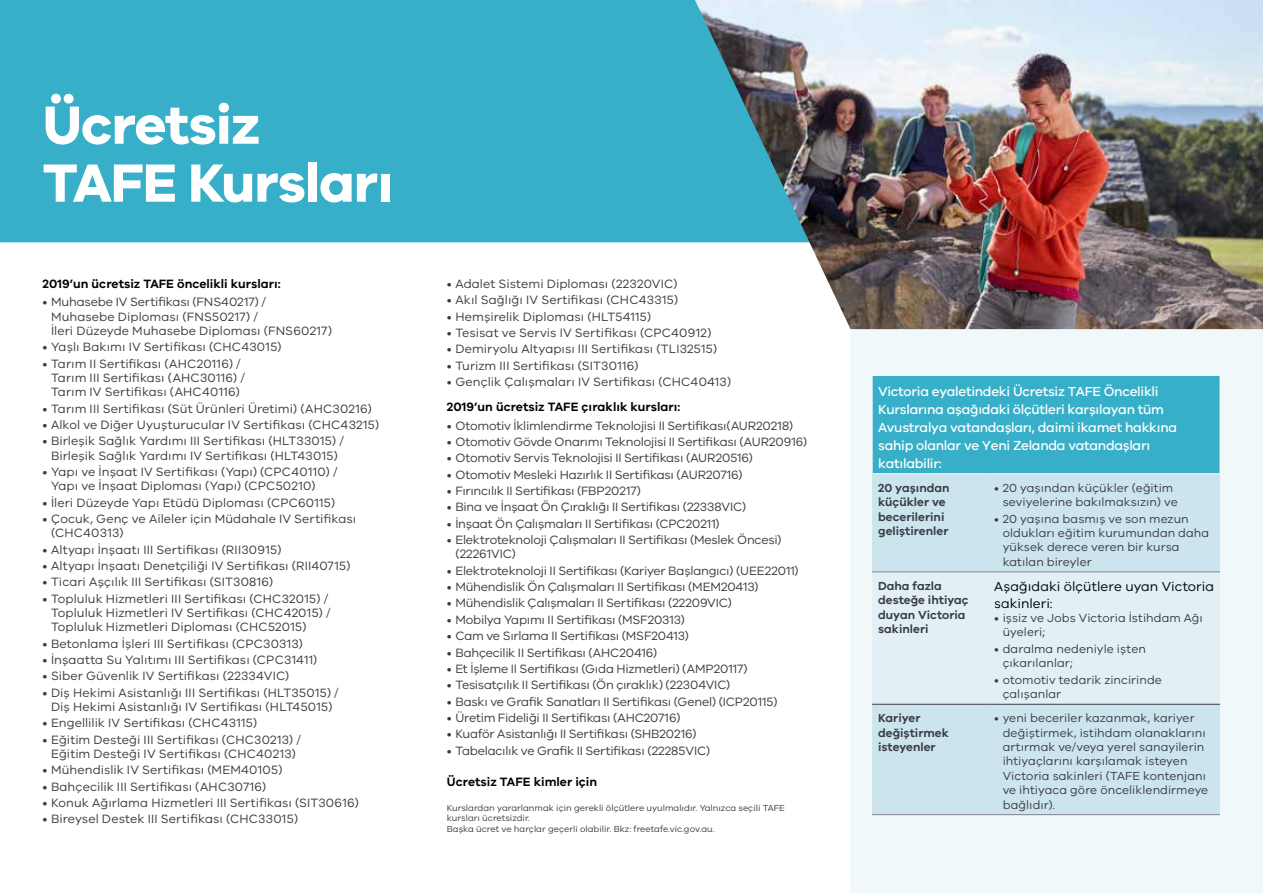
<style>
.page{position:relative;width:1263px;height:893px;background:#fff}
.page>*{position:absolute;margin:0;border:0;box-sizing:border-box;transform-origin:0 0}
.t1{font:700 55.5px/57.9px "VIC";letter-spacing:-.02em;color:#fff}
.t2{font:500 13.5px/18px "VIC";letter-spacing:-.02em;color:#fff}
.t3{font:13.5px/16.2px "VIC";letter-spacing:.005em;color:#000}
.t4{font:12.45px/14.2px "VIC";color:#3b3c43}
.t5{font:12.45px/14.2px "VIC";letter-spacing:-.02em;color:#3b3c43}
.t6{font:600 12.45px "VIC";color:#000}
.t7{font:12px/14.4px "VIC";letter-spacing:.005em;color:#3b3c43}
.t8{font:600 12px/14.4px "VIC";color:#3b3c43}
.t9{font:9px/10.8px "VIC";color:#3b3c43}
</style>
<div class="page">
<div style="left:850px;top:0;width:413px;height:893px;background:#f1f8fa"></div>
<div style="left:0;top:0;width:695px;height:242px;background:#37afc8"></div>
<img style="left:695px;top:0;width:568px;height:329px">
<div style="left:872px;top:376px;width:348px;height:98px;background:#37afc8"></div>
<div style="left:872px;top:474px;width:348px;height:340px;background:#cbe4ed"></div>
<div style="left:872px;top:572px;width:348px;height:132px;background:#e2f0f5"></div>
<hr style="left:872px;top:376px;width:1px;height:97px;background:#fff">
<hr style="left:1220px;top:376px;width:1px;height:97px;background:#fff">
<hr style="left:872px;top:473px;width:116px;height:1px;background:#fdfdfd">
<hr style="left:988px;top:473px;width:232px;height:1px;background:#fdfdfd">
<hr style="left:872px;top:704px;width:116px;height:1px;background:#3b3c43">
<hr style="left:988px;top:704px;width:232px;height:1px;background:#3b3c43">
<hr style="left:872px;top:814px;width:116px;height:1px;background:#818289">
<hr style="left:988px;top:814px;width:232px;height:1px;background:#818289">
<hr style="left:872px;top:571px;width:116px;height:1px;background:#818289">
<hr style="left:988px;top:571px;width:232px;height:1px;background:#818289">
<h1 class="t1" style="left:43px;top:94px;width:352px">Ücretsiz<br>TAFE Kursları</h1>
<p class="t6" style="left:43px;top:276px;width:240px">2019’un ücretsiz TAFE öncelikli kursları:</p>
<p class="t4" style="left:51px;top:295px;width:283px;text-indent:-9px">• Muhasebe IV Sertifikası (FNS40217) /<br>Muhasebe Diploması (FNS50217) /<br>İleri Düzeyde Muhasebe Diploması (FNS60217)</p>
<p class="t4" style="left:43px;top:340px;width:241px">• Yaşlı Bakımı IV Sertifikası (CHC43015)</p>
<p class="t4" style="left:51px;top:356px;width:196px;text-indent:-9px">• Tarım II Sertifikası (AHC20116) /<br>Tarım III Sertifikası (AHC30116) /<br>Tarım IV Sertifikası (AHC40116)</p>
<p class="t4" style="left:43px;top:401px;width:331px">• Tarım III Sertifikası (Süt Ürünleri Üretimi) (AHC30216)</p>
<p class="t4" style="left:43px;top:417px;width:338px">• Alkol ve Diğer Uyuşturucular IV Sertifikası (CHC43215)</p>
<p class="t4" style="left:43px;top:434px;width:303px;text-align:center">• Birleşik Sağlık Yardımı III Sertifikası (HLT33015) /<br>Birleşik Sağlık Yardımı IV Sertifikası (HLT43015)</p>
<p class="t4" style="left:51px;top:464px;width:288px;text-indent:-9px">• Yapı ve İnşaat IV Sertifikası (Yapı) (CPC40110) /<br>Yapı ve İnşaat Diploması (Yapı) (CPC50210)</p>
<p class="t4" style="left:43px;top:495px;width:294px">• İleri Düzeyde Yapı Etüdü Diploması (CPC60115)</p>
<p class="t4" style="left:51px;top:511px;width:307px;text-indent:-9px">• Çocuk, Genç ve Aileler için Müdahale IV Sertifikası (CHC40313)</p>
<p class="t4" style="left:43px;top:542px;width:240px">• Altyapı İnşaatı III Sertifikası (RII30915)</p>
<p class="t4" style="left:43px;top:558px;width:309px">• Altyapı İnşaatı Denetçiliği IV Sertifikası (RII40715)</p>
<p class="t4" style="left:43px;top:575px;width:232px">• Ticari Aşçılık III Sertifikası (SIT30816)</p>
<p class="t4" style="left:51px;top:591px;width:281px;text-indent:-9px">• Topluluk Hizmetleri III Sertifikası (CHC32015) /<br>Topluluk Hizmetleri IV Sertifikası (CHC42015) /<br>Topluluk Hizmetleri Diploması (CHC52015)</p>
<p class="t4" style="left:43px;top:636px;width:262px">• Betonlama İşleri III Sertifikası (CPC30313)</p>
<p class="t4" style="left:43px;top:652px;width:276px">• İnşaatta Su Yalıtımı III Sertifikası (CPC31411)</p>
<p class="t4" style="left:43px;top:669px;width:248px">• Siber Güvenlik IV Sertifikası (22334VIC)</p>
<p class="t4" style="left:43px;top:685px;width:298px;text-align:center">• Diş Hekimi Asistanlığı III Sertifikası (HLT35015) /<br>Diş Hekimi Asistanlığı IV Sertifikası (HLT45015)</p>
<p class="t4" style="left:43px;top:716px;width:216px">• Engellilik IV Sertifikası (CHC43115)</p>
<p class="t4" style="left:43px;top:732px;width:260px;text-align:center">• Eğitim Desteği III Sertifikası (CHC30213) /<br>Eğitim Desteği IV Sertifikası (CHC40213)</p>
<p class="t4" style="left:43px;top:763px;width:241px">• Mühendislik IV Sertifikası (MEM40105)</p>
<p class="t4" style="left:43px;top:779px;width:225px">• Bahçecilik III Sertifikası (AHC30716)</p>
<p class="t4" style="left:43px;top:795px;width:318px">• Konuk Ağırlama Hizmetleri III Sertifikası (SIT30616)</p>
<p class="t4" style="left:43px;top:812px;width:257px">• Bireysel Destek III Sertifikası (CHC33015)</p>
<p class="t4" style="left:447px;top:276px;width:232px">• Adalet Sistemi Diploması (22320VIC)</p>
<p class="t4" style="left:447px;top:293px;width:233px">• Akıl Sağlığı IV Sertifikası (CHC43315)</p>
<p class="t4" style="left:447px;top:309px;width:206px">• Hemşirelik Diploması (HLT54115)</p>
<p class="t4" style="left:447px;top:325px;width:266px">• Tesisat ve Servis IV Sertifikası (CPC40912)</p>
<p class="t4" style="left:447px;top:342px;width:272px">• Demiryolu Altyapısı III Sertifikası (TLI32515)</p>
<p class="t4" style="left:447px;top:358px;width:193px">• Turizm III Sertifikası (SIT30116)</p>
<p class="t4" style="left:447px;top:374px;width:286px">• Gençlik Çalışmaları IV Sertifikası (CHC40413)</p>
<p class="t6" style="left:447px;top:399px;width:235px">2019’un ücretsiz TAFE çıraklık kursları:</p>
<p class="t5" style="left:447px;top:418px;width:348px">• Otomotiv İklimlendirme Teknolojisi II Sertifikası(AUR20218)</p>
<p class="t5" style="left:447px;top:434px;width:362px">• Otomotiv Gövde Onarımı Teknolojisi II Sertifikası (AUR20916)</p>
<p class="t5" style="left:447px;top:451px;width:308px">• Otomotiv Servis Teknolojisi II Sertifikası (AUR20516)</p>
<p class="t5" style="left:447px;top:467px;width:297px">• Otomotiv Mesleki Hazırlık II Sertifikası (AUR20716)</p>
<p class="t5" style="left:447px;top:483px;width:196px">• Fırıncılık II Sertifikası (FBP20217)</p>
<p class="t4" style="left:447px;top:500px;width:301px">• Bina ve İnşaat Ön Çıraklığı II Sertifikası (22338VIC)</p>
<p class="t4" style="left:447px;top:516px;width:274px">• İnşaat Ön Çalışmaları II Sertifikası (CPC20211)</p>
<p class="t5" style="left:455px;top:532px;width:328px;text-indent:-9px">• Elektroteknoloji Çalışmaları II Sertifikası (Meslek Öncesi) (22261VIC)</p>
<p class="t5" style="left:447px;top:563px;width:353px">• Elektroteknoloji II Sertifikası (Kariyer Başlangıcı) (UEE22011)</p>
<p class="t5" style="left:447px;top:579px;width:313px">• Mühendislik Ön Çalışmaları II Sertifikası (MEM20413)</p>
<p class="t5" style="left:447px;top:596px;width:286px">• Mühendislik Çalışmaları II Sertifikası (22209VIC)</p>
<p class="t4" style="left:447px;top:612px;width:240px">• Mobilya Yapımı II Sertifikası (MSF20313)</p>
<p class="t4" style="left:447px;top:628px;width:244px">• Cam ve Sırlama II Sertifikası (MSF20413)</p>
<p class="t4" style="left:447px;top:645px;width:212px">• Bahçecilik II Sertifikası (AHC20416)</p>
<p class="t4" style="left:447px;top:661px;width:302px">• Et İşleme II Sertifikası (Gıda Hizmetleri) (AMP20117)</p>
<p class="t5" style="left:447px;top:678px;width:285px">• Tesisatçılık II Sertifikası (Ön çıraklık) (22304VIC)</p>
<p class="t4" style="left:447px;top:694px;width:332px">• Baskı ve Grafik Sanatları II Sertifikası (Genel) (ICP20115)</p>
<p class="t4" style="left:447px;top:710px;width:235px">• Üretim Fideliği II Sertifikası (AHC20716)</p>
<p class="t4" style="left:447px;top:727px;width:251px">• Kuaför Asistanlığı II Sertifikası (SHB20216)</p>
<p class="t4" style="left:447px;top:743px;width:265px">• Tabelacılık ve Grafik II Sertifikası (22285VIC)</p>
<p class="t6" style="left:447px;top:774px;width:152px">Ücretsiz TAFE kimler için</p>
<p class="t9" style="left:447px;top:802px;width:339px">Kurslardan yararlanmak için gerekli ölçütlere uyulmalıdır. Yalnızca seçili TAFE kursları ücretsizdir.<br>Başka ücret ve harçlar geçerli olabilir. Bkz: freetafe.vic.gov.au.</p>
<p class="t2" style="left:878px;top:382px;width:301px">Victoria eyaletindeki Ücretsiz TAFE Öncelikli Kurslarına aşağıdaki ölçütleri karşılayan tüm Avustralya vatandaşları, daimi ikamet hakkına sahip olanlar ve Yeni Zelanda vatandaşları katılabilir:</p>
<p class="t8" style="left:878px;top:480px;width:73px">20 yaşından küçükler ve becerilerini geliştirenler</p>
<p class="t7" style="left:1003px;top:480px;width:177px;text-indent:-9px">• 20 yaşından küçükler (eğitim seviyelerine bakılmaksızın) ve</p>
<p class="t7" style="left:1003px;top:511px;width:208px;text-indent:-9px">• 20 yaşına basmış ve son mezun oldukları eğitim kurumundan daha yüksek derece veren bir kursa katılan bireyler</p>
<p class="t8" style="left:878px;top:578px;width:92px">Daha fazla desteğe ihtiyaç duyan Victoria sakinleri</p>
<p class="t3" style="left:994px;top:578px;width:221px">Aşağıdaki ölçütlere uyan Victoria sakinleri:</p>
<p class="t7" style="left:1003px;top:610px;width:202px;text-indent:-9px">• işsiz ve Jobs Victoria İstihdam Ağı üyeleri;</p>
<p class="t7" style="left:1003px;top:641px;width:145px;text-indent:-9px">• daralma nedeniyle işten çıkarılanlar;</p>
<p class="t7" style="left:1003px;top:672px;width:161px;text-indent:-9px">• otomotiv tedarik zincirinde çalışanlar</p>
<p class="t8" style="left:878px;top:711px;width:72px">Kariyer değiştirmek isteyenler</p>
<p class="t7" style="left:1003px;top:711px;width:207px;text-indent:-9px">• yeni beceriler kazanmak, kariyer değiştirmek, istihdam olanaklarını artırmak ve/veya yerel sanayilerin ihtiyaçlarını karşılamak isteyen Victoria sakinleri (TAFE kontenjanı ve ihtiyaca göre önceliklendirmeye bağlıdır).</p>
</div>
